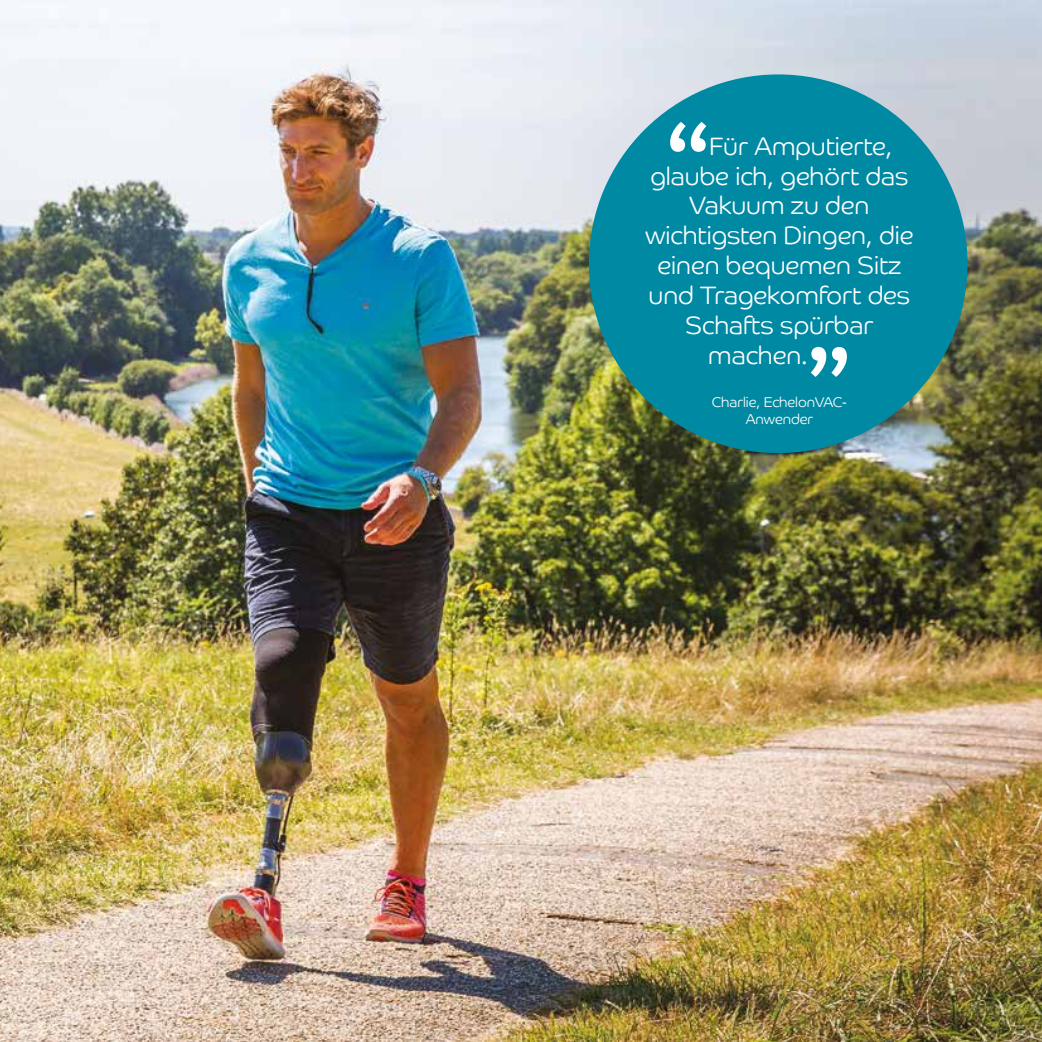
<style>
.page{position:relative;width:1042px;height:1042px;background:#fff}
.page>*{position:absolute;margin:0;border:0;box-sizing:border-box;transform-origin:0 0}
.t1{font:700 78.75px "Co Text";color:#fff}
.t2{font:300 25.2px "Co Headline";color:#fff}
.t3{font:300 14.17px/17px "Co Headline";color:#fff;text-align:center}
</style>
<div class="page">
<img style="left:0;top:0;width:1042px;height:1042px">
<div style="left:589px;top:74px;width:378px;height:379px;background:#0089a2;border-radius:50%"></div>
<h1 class="t1" style="left:666px;top:107px;width:44px">“</h1>
<p class="t2" style="left:709px;top:131px;width:185px">Für Amputierte,</p>
<p class="t2" style="left:650px;top:161px;width:260px">glaube ich, gehört das</p>
<p class="t2" style="left:689px;top:191px;width:181px">Vakuum zu den</p>
<p class="t2" style="left:645px;top:221px;width:269px">wichtigsten Dingen, die</p>
<p class="t2" style="left:657px;top:251px;width:245px">einen bequemen Sitz</p>
<p class="t2" style="left:648px;top:281px;width:263px">und Tragekomfort des</p>
<p class="t2" style="left:685px;top:311px;width:189px">Schafts spürbar</p>
<p class="t2" style="left:708px;top:340px;width:101px">machen.</p>
<p class="t3" style="left:712px;top:394px;width:137px">Charlie, EchelonVAC-<br>Anwender</p>
<h1 class="t1" style="left:808px;top:332px;width:44px">”</h1>
</div>
